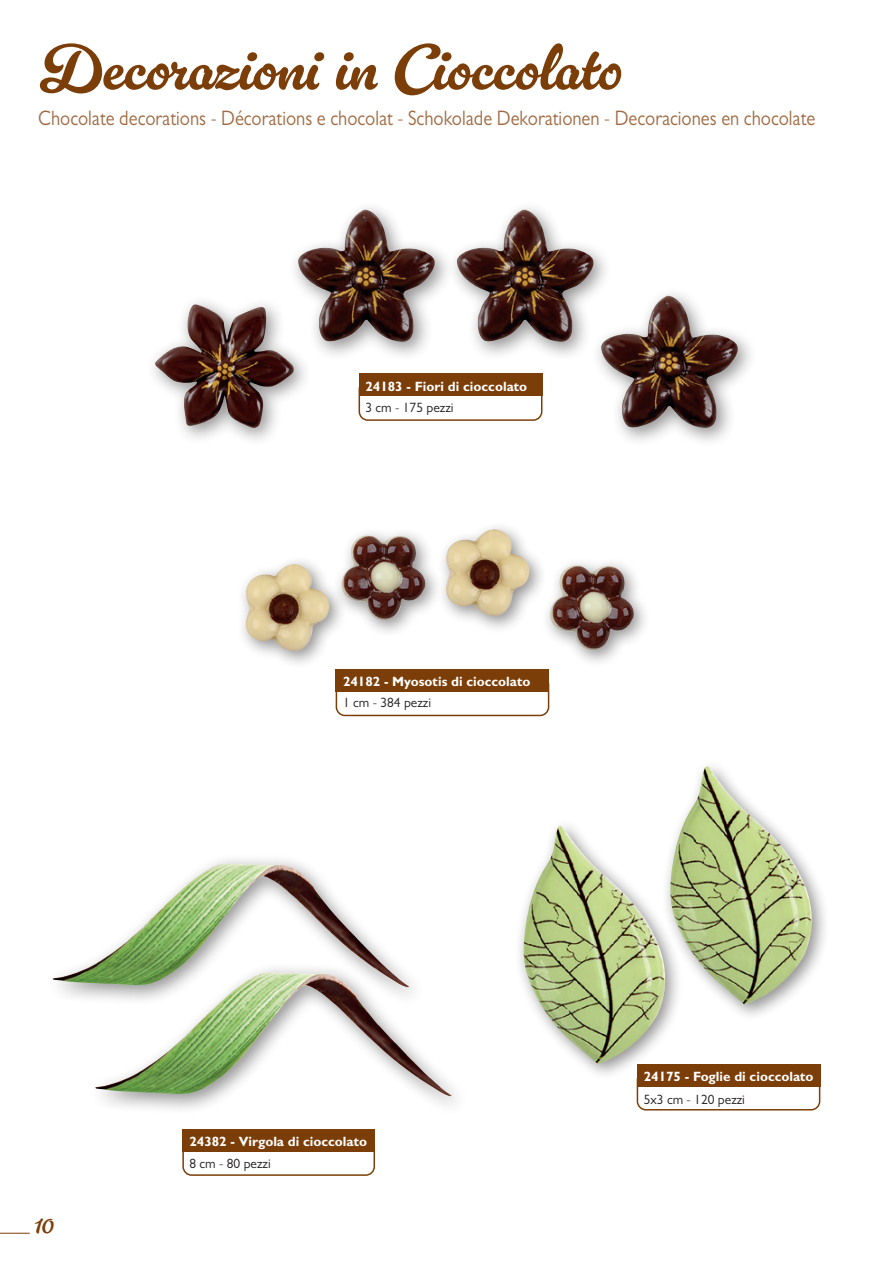
<style>
.page{position:relative;width:893px;height:1263px;background:#fff}
.page>*{position:absolute;margin:0;border:0;box-sizing:border-box;transform-origin:0 0}
.t1{font:64.5px "Gelato Luxe";letter-spacing:.005em;color:#7c3e08}
.t2{font:21px "Gill Sans";color:#a06a42;scale:.88 1}
.t3{font:21px "Gelato Luxe";color:#7c3e08}
.Titoletto_bianco{font:700 13.5px "Gill Sans";color:#fff}
.t4{font:13.5px "Gill Sans";color:#231f20}
</style>
<div class="page">
<hr style="left:0;top:1233px;width:30px;height:1px;background:#7c3e08">
<div style="left:514px;top:817px;width:169px;height:264px;background:#231f20;opacity:.5"></div>
<img style="left:521px;top:826px;width:150px;height:238px">
<div style="left:660px;top:757px;width:170px;height:264px;background:#231f20;opacity:.5"></div>
<img style="left:668px;top:766px;width:149px;height:238px">
<div style="left:86px;top:961px;width:384px;height:155px;background:#231f20;opacity:.5"></div>
<img style="left:94px;top:968px;width:359px;height:129px">
<div style="left:44px;top:852px;width:383px;height:155px;background:#231f20;opacity:.5"></div>
<img style="left:51px;top:859px;width:359px;height:129px">
<div style="left:145px;top:294px;width:168px;height:154px;background:#231f20;opacity:.5"></div>
<img style="left:155px;top:304px;width:139px;height:125px">
<div style="left:288px;top:199px;width:166px;height:162px;background:#231f20;opacity:.5"></div>
<img style="left:298px;top:209px;width:137px;height:133px">
<div style="left:447px;top:199px;width:166px;height:162px;background:#231f20;opacity:.5"></div>
<img style="left:457px;top:209px;width:137px;height:133px">
<div style="left:591px;top:285px;width:166px;height:162px;background:#231f20;opacity:.5"></div>
<img style="left:601px;top:296px;width:138px;height:133px">
<div style="left:236px;top:555px;width:111px;height:114px;background:#231f20;opacity:.5"></div>
<img style="left:245px;top:564px;width:85px;height:87px">
<div style="left:436px;top:520px;width:111px;height:114px;background:#231f20;opacity:.5"></div>
<img style="left:445px;top:529px;width:85px;height:87px">
<div style="left:332px;top:526px;width:111px;height:112px;background:#231f20;opacity:.5"></div>
<img style="left:341px;top:534px;width:85px;height:87px">
<div style="left:540px;top:556px;width:112px;height:112px;background:#231f20;opacity:.5"></div>
<img style="left:549px;top:564px;width:85px;height:87px">
<div style="left:637px;top:1071px;width:183px;height:39px;border:2px solid #7c3e08;border-radius:9px"></div>
<div style="left:637px;top:1064px;width:183px;height:22px;background:#7c3e08"></div>
<div style="left:182px;top:1136px;width:193px;height:40px;border:2px solid #7c3e08;border-radius:9px"></div>
<div style="left:182px;top:1129px;width:193px;height:23px;background:#7c3e08"></div>
<div style="left:359px;top:380px;width:183px;height:41px;border:2px solid #7c3e08;border-radius:9px"></div>
<div style="left:359px;top:373px;width:183px;height:23px;background:#7c3e08"></div>
<div style="left:336px;top:675px;width:213px;height:41px;border:2px solid #7c3e08;border-radius:9px"></div>
<div style="left:336px;top:669px;width:213px;height:23px;background:#7c3e08"></div>
<h1 class="t1" style="left:38px;top:30px;width:585px">Decorazioni in Cioccolato</h1>
<h2 class="t2" style="left:38px;top:106px;width:885px">Chocolate decorations - Décorations e chocolat - Schokolade Dekorationen - Decoraciones en chocolate</h2>
<p class="Titoletto_bianco" style="left:365px;top:378px;width:163px">24183 - Fiori di cioccolato</p>
<p class="t4" style="left:365px;top:400px;width:90px">3 cm - 175 pezzi</p>
<p class="Titoletto_bianco" style="left:343px;top:673px;width:189px">24182 - Myosotis di cioccolato</p>
<p class="t4" style="left:343px;top:695px;width:90px">1 cm - 384 pezzi</p>
<h2 class="t3" style="left:34px;top:1213px;width:21px">10</h2>
<p class="Titoletto_bianco" style="left:189px;top:1133px;width:179px">24382 - Virgola di cioccolato</p>
<p class="t4" style="left:189px;top:1156px;width:83px">8 cm - 80 pezzi</p>
<p class="Titoletto_bianco" style="left:644px;top:1068px;width:171px">24175 - Foglie di cioccolato</p>
<p class="t4" style="left:644px;top:1091px;width:103px">5x3 cm - 120 pezzi</p>
</div>
